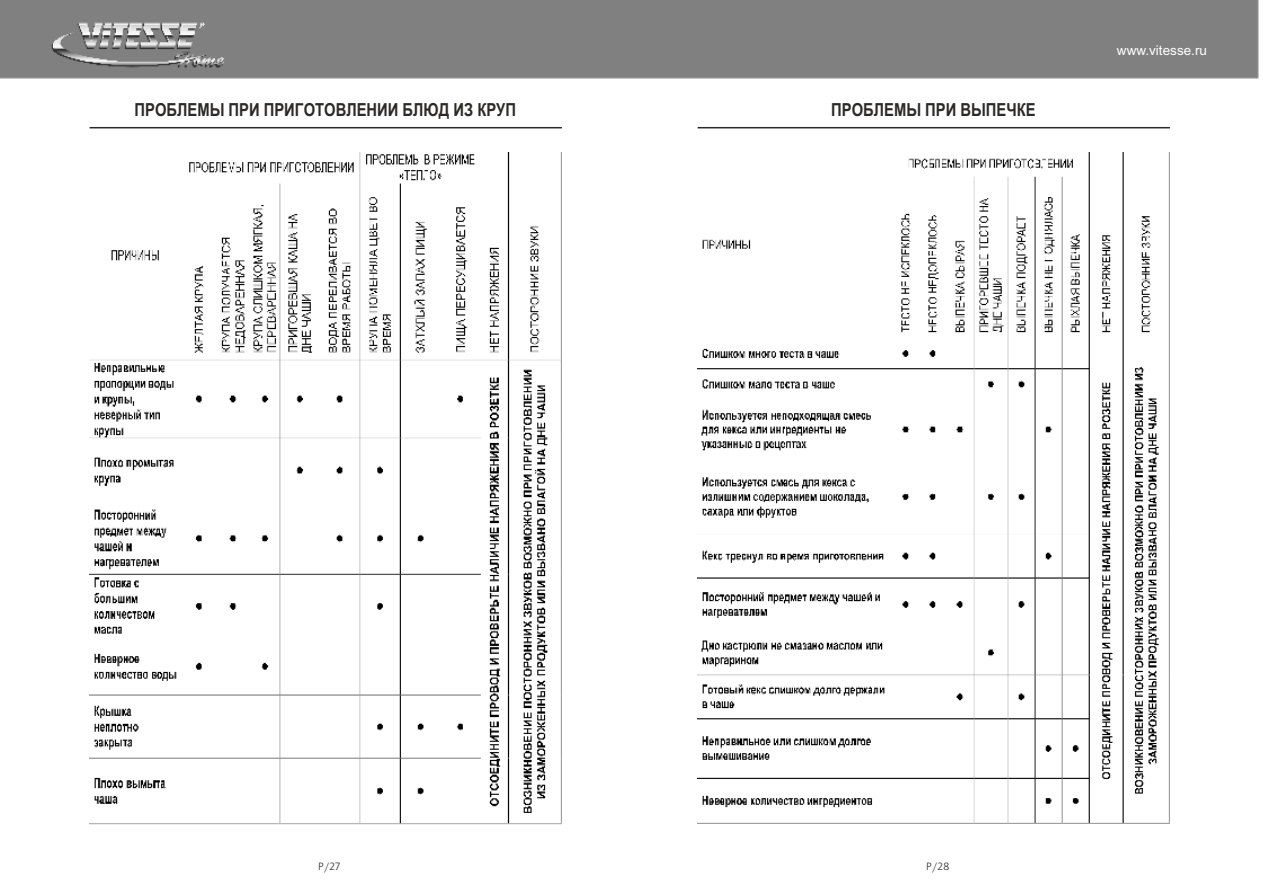
<style>
.page{position:relative;width:1263px;height:893px;background:#fff}
.page>*{position:absolute;margin:0;border:0;box-sizing:border-box;transform-origin:0 0}
.t1{font:700 18px "Arial Narrow";color:#2b2a29}
.t2{font:13.5px "Arial";color:#fefefe}
.t3{font:10.5px "Ukrainian Free Set";color:#2b2a29}
</style>
<div class="page">
<div style="left:0;top:0;width:1259px;height:78px;background:#808080"></div>
<img style="left:697px;top:152px;width:473px;height:672px">
<hr style="left:698px;top:127px;width:472px;height:1px;background:#2b2a29">
<hr style="left:90px;top:127px;width:472px;height:1px;background:#2b2a29">
<img style="left:89px;top:152px;width:473px;height:673px">
<p class="t1" style="left:135px;top:103px;width:383px">ПРОБЛЕМЫ ПРИ ПРИГОТОВЛЕНИИ БЛЮД ИЗ КРУП</p>
<p class="t1" style="left:831px;top:103px;width:206px">ПРОБЛЕМЫ ПРИ ВЫПЕЧКЕ</p>
<p class="t2" style="left:1117px;top:45px;width:92px">www.vitesse.ru</p>
<p class="t3" style="left:318px;top:862px;width:23px">P/27</p>
<p class="t3" style="left:926px;top:862px;width:25px">P/28</p>
</div>
